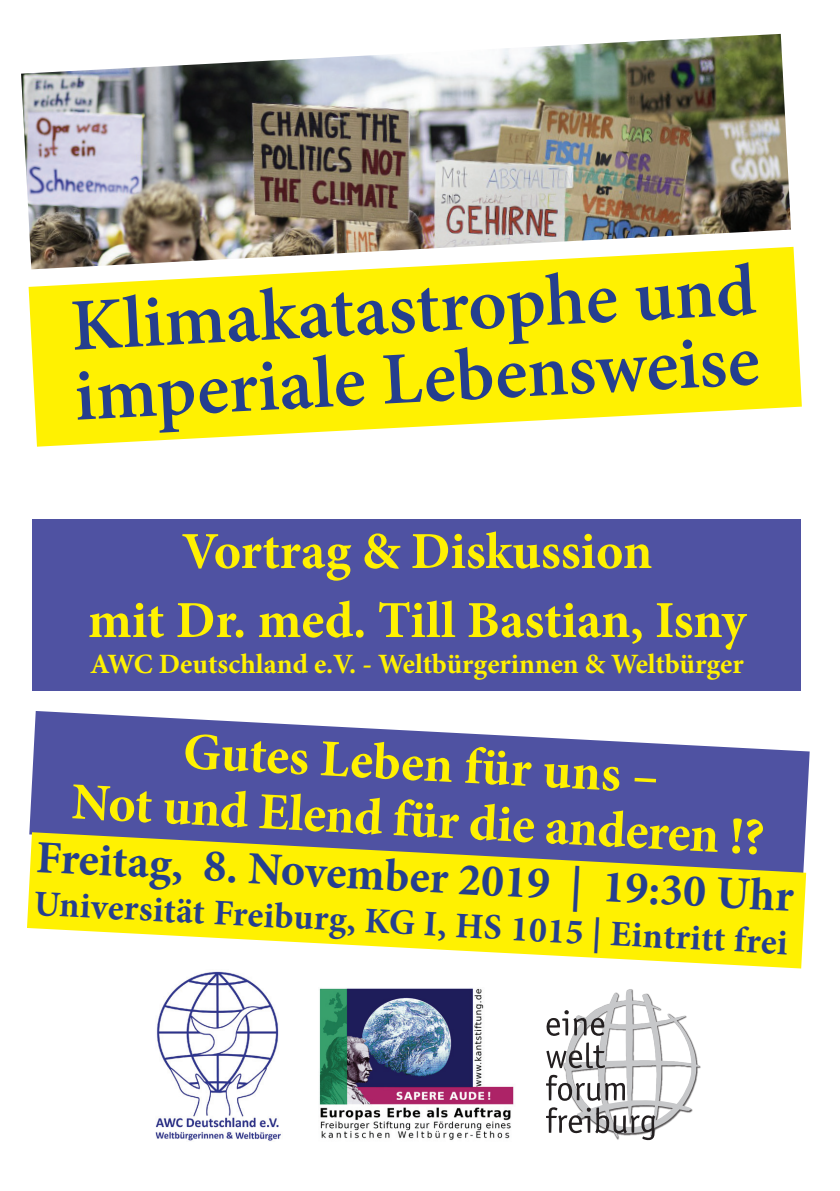
<style>
.page{position:relative;width:840px;height:1191px;background:#fff}
.page>*{position:absolute;margin:0;border:0;box-sizing:border-box;transform-origin:0 0}
.t1{font:600 74px/70px "Minion Pro";color:#253f8e}
.t2{font:700 52px/69px "Minion Pro";color:#fff101;text-align:center}
.t3{font:700 46px "Minion Pro";color:#253f8e}
.t4{font:700 36px "Minion Pro";color:#253f8e}
.t5{font:700 28px "Minion Pro";color:#fff101}
</style>
<div class="page">
<img style="left:155px;top:971px;width:126px;height:170px">
<img style="left:319px;top:988px;width:195px;height:152px">
<svg style="left:29px;top:247px;width:772px;height:200px;background:#fff225"></svg>
<div style="left:33px;top:519px;width:767px;height:171px;background:#4f52a2"></div>
<img style="left:21px;top:34px;width:769px;height:235px">
<svg style="left:29px;top:711px;width:780px;height:164px;fill:#4f52a2"></svg>
<svg style="left:27px;top:832px;width:778px;height:136px;background:#e4db3e"></svg>
<svg style="left:546px;top:989px;width:153px;height:151px"></svg>
<h1 class="t1" style="left:69px;top:291px;width:687px;rotate:-3deg">Klimakatastrophe und imperiale Lebensweise</h1>
<p class="t2" style="left:88px;top:516px;width:659px">Vortrag &amp; Diskussion<br>mit Dr. med. Till Bastian, Isny</p>
<p class="t5" style="left:90px;top:644px;width:654px">AWC Deutschland e.V. - Weltbürgerinnen &amp; Weltbürger</p>
<p class="t2" style="left:76px;top:717px;width:694px;line-height:56px;rotate:3deg">Gutes Leben für uns –<br>Not und Elend für die anderen !?</p>
<p class="t3" style="left:38px;top:824px;width:759px;rotate:3deg">Freitag, 8. November 2019 | 19:30 Uhr</p>
<p class="t4" style="left:35px;top:878px;width:755px;rotate:3deg">Universität Freiburg, KG I, HS 1015 | Eintritt frei</p>
</div>
